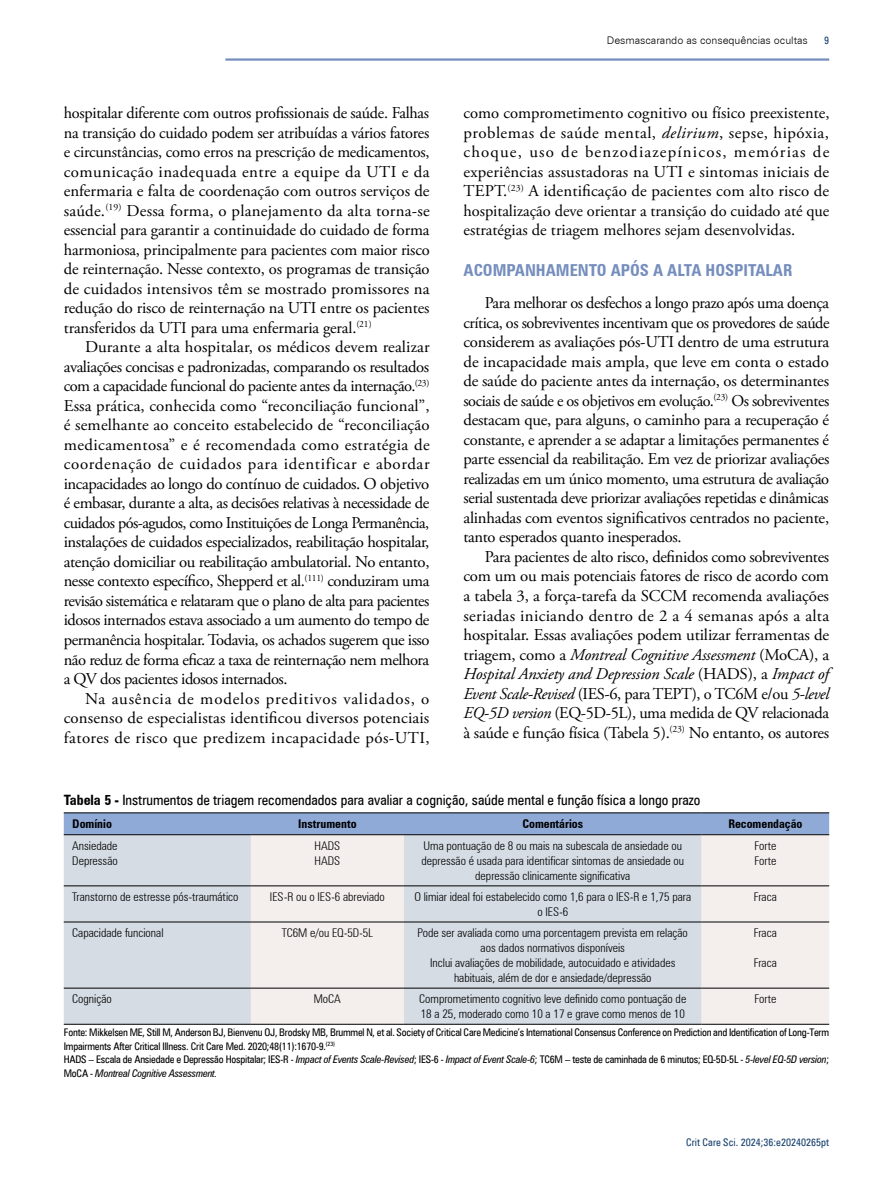
<style>
.page{position:relative;width:893px;height:1191px;background:#fff}
.page>*{position:absolute;margin:0;border:0;box-sizing:border-box;transform-origin:0 0}
.t1{font:16.5px/19.5px "Adobe Garamond Pro";letter-spacing:-.015em;color:#000;text-align:justify}
.t2{font:700 condensed 16.5px "Zurich BT";color:#758ebd}
.t3{font:condensed 14.25px "Zurich BT";color:#000}
.t4{font:300 condensed 12px/15px "Zurich BT";color:#000}
.t5{font:700 condensed 12px "Zurich BT";color:#000}
.t6{font:condensed 10.5px/13.5px "Zurich BT";letter-spacing:-.02em;color:#000}
.t7{font:300 10.5px "Zurich BT";color:#000}
.t8{font:condensed 10.5px "Zurich BT";color:#163f6d}
.s1{font-style:italic}
.s2{font-weight:700}
</style>
<div class="page">
<hr style="left:225px;top:58px;width:604px;height:3px;background:#758ebd">
<div style="left:64px;top:813px;width:765px;height:21px;background:#90aad8"></div>
<div style="left:64px;top:835px;width:187px;height:189px;background:#d5dce4"></div>
<svg style="left:251px;top:835px;width:578px;height:189px;background:#e1e2e5"></svg>
<hr style="left:64px;top:885px;width:187px;height:1px;background:#000">
<hr style="left:251px;top:885px;width:153px;height:1px;background:#000">
<hr style="left:404px;top:885px;width:298px;height:1px;background:#000">
<hr style="left:702px;top:885px;width:127px;height:1px;background:#000">
<hr style="left:64px;top:921px;width:187px;height:1px;background:#000">
<hr style="left:251px;top:921px;width:153px;height:1px;background:#000">
<hr style="left:404px;top:921px;width:298px;height:1px;background:#000">
<hr style="left:702px;top:921px;width:127px;height:1px;background:#000">
<hr style="left:64px;top:987px;width:187px;height:1px;background:#000">
<hr style="left:251px;top:987px;width:153px;height:1px;background:#000">
<hr style="left:404px;top:987px;width:298px;height:1px;background:#000">
<hr style="left:702px;top:987px;width:127px;height:1px;background:#000">
<hr style="left:64px;top:1024px;width:187px;height:1px;background:#000">
<hr style="left:251px;top:1024px;width:153px;height:1px;background:#000">
<hr style="left:404px;top:1024px;width:298px;height:1px;background:#000">
<hr style="left:702px;top:1024px;width:127px;height:1px;background:#000">
<hr style="left:64px;top:812px;width:187px;height:1px;background:#000">
<hr style="left:251px;top:812px;width:153px;height:1px;background:#000">
<hr style="left:404px;top:812px;width:298px;height:1px;background:#000">
<hr style="left:702px;top:812px;width:127px;height:1px;background:#000">
<hr style="left:64px;top:834px;width:187px;height:1px;background:#000">
<hr style="left:251px;top:834px;width:153px;height:1px;background:#000">
<hr style="left:404px;top:834px;width:298px;height:1px;background:#000">
<hr style="left:702px;top:834px;width:127px;height:1px;background:#000">
<p class="t1" style="left:64px;top:104px;width:367px">hospitalar diferente com outros profissionais de saúde. Falhas na transição do cuidado podem ser atribuídas a vários fatores e circunstâncias, como erros na prescrição de medicamentos, comunicação inadequada entre a equipe da UTI e da enfermaria e falta de coordenação com outros serviços de saúde.<sup>(19)</sup> Dessa forma, o planejamento da alta torna-se essencial para garantir a continuidade do cuidado de forma harmoniosa, principalmente para pacientes com maior risco de reinternação. Nesse contexto, os programas de transição de cuidados intensivos têm se mostrado promissores na redução do risco de reinternação na UTI entre os pacientes transferidos da UTI para uma enfermaria geral.<sup>(21)</sup></p>
<p class="t1" style="left:64px;top:338px;width:367px;text-indent:21px">Durante a alta hospitalar, os médicos devem realizar avaliações concisas e padronizadas, comparando os resultados com a capacidade funcional do paciente antes da internação.<sup>(23)<br></sup>Essa prática, conhecida como “reconciliação funcional”, é semelhante ao conceito estabelecido de “reconciliação medicamentosa” e é recomendada como estratégia de coordenação de cuidados para identificar e abordar incapacidades ao longo do contínuo de cuidados. O objetivo é embasar, durante a alta, as decisões relativas à necessidade de cuidados pós-agudos, como Instituições de Longa Permanência, instalações de cuidados especializados, reabilitação hospitalar, atenção domiciliar ou reabilitação ambulatorial. No entanto, nesse contexto específico, Shepperd et al.<sup>(111)</sup> conduziram uma revisão sistemática e relataram que o plano de alta para pacientes idosos internados estava associado a um aumento do tempo de permanência hospitalar. Todavia, os achados sugerem que isso não reduz de forma eficaz a taxa de reinternação nem melhora a QV dos pacientes idosos internados.</p>
<p class="t1" style="left:64px;top:689px;width:367px;text-indent:21px">Na ausência de modelos preditivos validados, o consenso de especialistas identificou diversos potenciais fatores de risco que predizem incapacidade pós-UTI,</p>
<p class="t7" style="left:607px;top:34px;width:203px">Desmascarando as consequências ocultas</p>
<p class="t8" style="left:824px;top:34px;width:7px">9</p>
<p class="t1" style="left:463px;top:104px;width:367px">como comprometimento cognitivo ou físico preexistente, problemas de saúde mental, <span class="s1">delirium</span>, sepse, hipóxia, choque, uso de benzodiazepínicos, memórias de experiências assustadoras na UTI e sintomas iniciais de TEPT.<sup>(23)</sup> A identificação de pacientes com alto risco de hospitalização deve orientar a transição do cuidado até que estratégias de triagem melhores sejam desenvolvidas.</p>
<p class="t2" style="left:463px;top:260px;width:330px">ACOMPANHAMENTO APÓS A ALTA HOSPITALAR</p>
<p class="t1" style="left:463px;top:294px;width:367px;text-indent:21px">Para melhorar os desfechos a longo prazo após uma doença crítica, os sobreviventes incentivam que os provedores de saúde considerem as avaliações pós-UTI dentro de uma estrutura de incapacidade mais ampla, que leve em conta o estado de saúde do paciente antes da internação, os determinantes sociais de saúde e os objetivos em evolução.<sup>(23)</sup> Os sobreviventes destacam que, para alguns, o caminho para a recuperação é constante, e aprender a se adaptar a limitações permanentes é parte essencial da reabilitação. Em vez de priorizar avaliações realizadas em um único momento, uma estrutura de avaliação serial sustentada deve priorizar avaliações repetidas e dinâmicas alinhadas com eventos significativos centrados no paciente, tanto esperados quanto inesperados.</p>
<p class="t1" style="left:463px;top:547px;width:367px;text-indent:21px">Para pacientes de alto risco, definidos como sobreviventes com um ou mais potenciais fatores de risco de acordo com a tabela 3, a força-tarefa da SCCM recomenda avaliações seriadas iniciando dentro de 2 a 4 semanas após a alta hospitalar. Essas avaliações podem utilizar ferramentas de triagem, como a <span class="s1">Montreal Cognitive Assessment</span> (MoCA), a <span class="s1">Hospital Anxiety and Depression Scale</span> (HADS), a <span class="s1">Impact of Event Scale-Revised</span> (IES-6, para TEPT), o TC6M e/ou <span class="s1">5-level EQ-5D version</span> (EQ-5D-5L), uma medida de QV relacionada à saúde e função física (Tabela 5).<sup>(23)</sup> No entanto, os autores</p>
<p class="t3" style="left:64px;top:791px;width:638px"><span class="s2">Tabela 5 -</span> Instrumentos de triagem recomendados para avaliar a cognição, saúde mental e função física a longo prazo</p>
<p class="t5" style="left:72px;top:816px;width:41px">Domínio</p>
<p class="t5" style="left:298px;top:816px;width:60px">Instrumento</p>
<p class="t5" style="left:522px;top:816px;width:62px">Comentários</p>
<p class="t5" style="left:728px;top:816px;width:76px">Recomendação</p>
<p class="t4" style="left:72px;top:838px;width:47px">Ansiedade<br>Depressão</p>
<p class="t4" style="left:315px;top:838px;width:27px">HADS<br>HADS</p>
<p class="t4" style="left:421px;top:838px;width:264px;text-align:center">Uma pontuação de 8 ou mais na subescala de ansiedade ou depressão é usada para identificar sintomas de ansiedade ou depressão clinicamente significativa</p>
<p class="t4" style="left:754px;top:838px;width:23px">Forte<br>Forte</p>
<p class="t4" style="left:72px;top:889px;width:168px">Transtorno de estresse pós-traumático</p>
<p class="t4" style="left:270px;top:889px;width:116px">IES-R ou o IES-6 abreviado</p>
<p class="t4" style="left:414px;top:889px;width:278px;text-align:center">O limiar ideal foi estabelecido como 1,6 para o IES-R e 1,75 para o IES-6</p>
<p class="t4" style="left:754px;top:889px;width:24px">Fraca</p>
<p class="t4" style="left:72px;top:925px;width:93px">Capacidade funcional</p>
<p class="t4" style="left:282px;top:925px;width:93px">TC6M e/ou EQ-5D-5L</p>
<p class="t4" style="left:418px;top:925px;width:272px;text-align:center">Pode ser avaliada como uma porcentagem prevista em relação aos dados normativos disponíveis<br>Inclui avaliações de mobilidade, autocuidado e atividades habituais, além de dor e ansiedade/depressão</p>
<p class="t4" style="left:754px;top:925px;width:24px">Fraca</p>
<p class="t4" style="left:754px;top:955px;width:24px">Fraca</p>
<p class="t4" style="left:72px;top:991px;width:41px">Cognição</p>
<p class="t4" style="left:314px;top:991px;width:29px">MoCA</p>
<p class="t4" style="left:419px;top:991px;width:268px">Comprometimento cognitivo leve definido como pontuação de<br>18 a 25, moderado como 10 a 17 e grave como menos de 10</p>
<p class="t4" style="left:754px;top:991px;width:23px">Forte</p>
<p class="t6" style="left:64px;top:1025px;width:767px">Fonte: Mikkelsen ME, Still M, Anderson BJ, Bienvenu OJ, Brodsky MB, Brummel N, et al. Society of Critical Care Medicine’s International Consensus Conference on Prediction and Identification of Long-Term Impairments After Critical Illness. Crit Care Med. 2020;48(11):1670-9.<sup>(23)<br></sup>HADS – Escala de Ansiedade e Depressão Hospitalar; IES-R - <span class="s1">Impact of Events Scale-Revised</span>; IES-6 - <span class="s1">Impact of Event Scale-6</span>; TC6M – teste de caminhada de 6 minutos; EQ-5D-5L - <span class="s1">5-level EQ-5D version</span>; MoCA - <span class="s1">Montreal Cognitive Assessment.</span></p>
<p class="t8" style="left:686px;top:1135px;width:144px">Crit Care Sci. 2024;36:e20240265pt</p>
</div>
